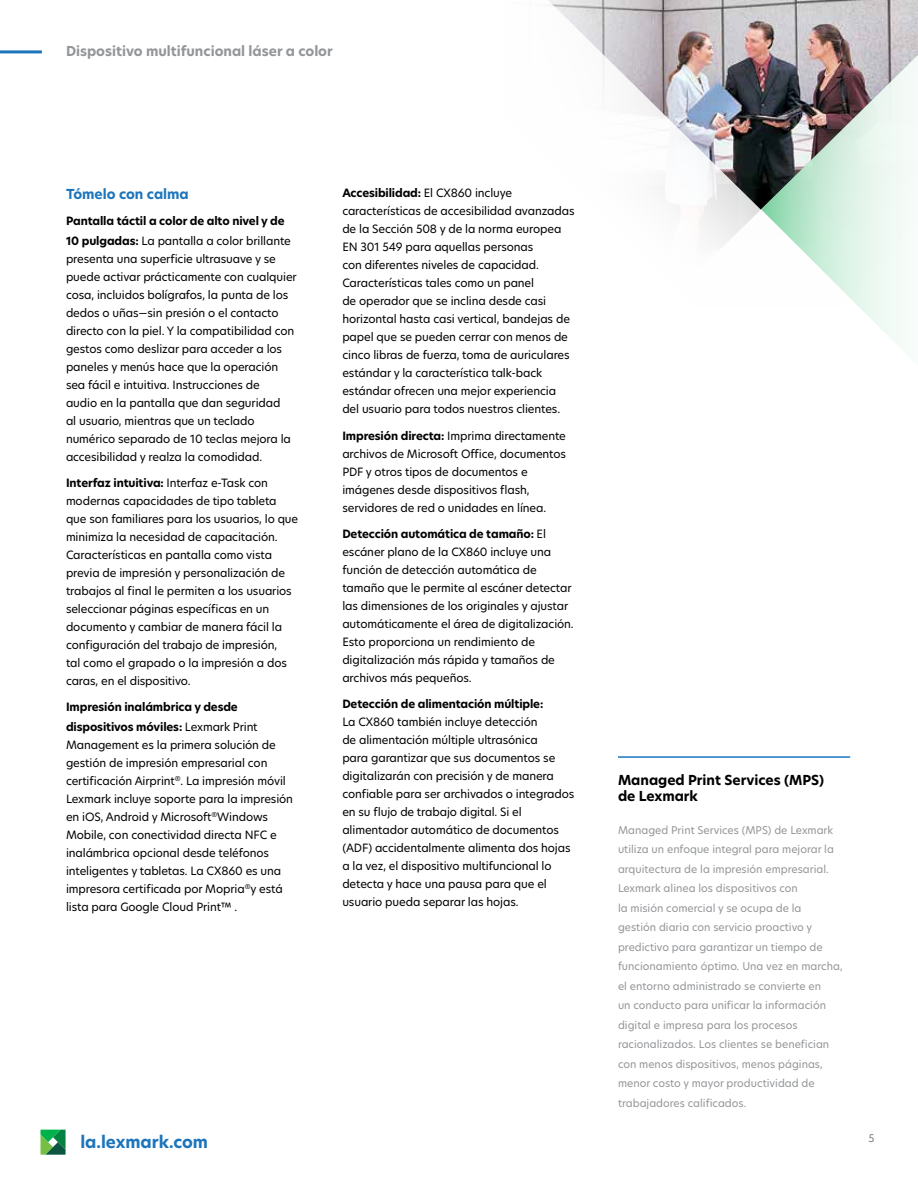
<style>
.page{position:relative;width:918px;height:1188px;background:#fff}
.page>*{position:absolute;margin:0;border:0;box-sizing:border-box;transform-origin:0 0}
.t1{font:700 16.5px "TP Hero";color:#1c75bc}
.t2{font:700 13.5px "TP Hero";color:#939598}
.t3{font:700 13.5px/16.2px "TP Hero";color:#000}
.t4{font:700 13.5px "TP Hero";color:#1c75bc}
.t5{font:11.25px/18px "TP Hero";letter-spacing:-.01em;color:#000}
.t6{font:700 11.25px/19.5px "TP Hero";letter-spacing:-.01em;color:#000}
.t7{font:10.5px/19.5px "TP Hero";color:#939598}
.t8{font:10.5px "TP Hero";color:#7e7e85}
.s1{font-weight:400}
.s2{font-weight:700}
</style>
<div class="page">
<hr style="left:0;top:50px;width:42px;height:3px;background:#1c75bc">
<svg style="left:40px;top:1130px;width:26px;height:25px"></svg>
<svg style="left:548px;top:0;width:370px;height:248px"></svg>
<svg style="left:761px;top:39px;width:157px;height:310px"></svg>
<hr style="left:618px;top:756px;width:232px;height:2px;background:#1c75bc">
<p class="t2" style="left:66px;top:42px;width:268px">Dispositivo multifuncional láser a color</p>
<p class="t4" style="left:66px;top:185px;width:124px">Tómelo con calma</p>
<p class="t6" style="left:66px;top:212px;width:226px">Pantalla táctil a color de alto nivel y de<br>10 pulgadas: <span class="s1">La pantalla a color brillante</span></p>
<p class="t5" style="left:66px;top:250px;width:232px">presenta una superficie ultrasuave y se puede activar prácticamente con cualquier cosa, incluidos bolígrafos, la punta de los dedos o uñas—sin presión o el contacto directo con la piel. Y la compatibilidad con gestos como deslizar para acceder a los paneles y menús hace que la operación sea fácil e intuitiva. Instrucciones de<br>audio en la pantalla que dan seguridad<br>al usuario, mientras que un teclado numérico separado de 10 teclas mejora la accesibilidad y realza la comodidad.</p>
<p class="t5" style="left:66px;top:474px;width:234px"><span class="s2">Interfaz intuitiva:</span> Interfaz e-Task con modernas capacidades de tipo tableta que son familiares para los usuarios, lo que minimiza la necesidad de capacitación.<br>Características en pantalla como vista previa de impresión y personalización de trabajos al final le permiten a los usuarios seleccionar páginas específicas en un documento y cambiar de manera fácil la configuración del trabajo de impresión,<br>tal como el grapado o la impresión a dos caras, en el dispositivo.</p>
<p class="t6" style="left:66px;top:698px;width:193px">Impresión inalámbrica y desde dispositivos móviles: <span class="s1">Lexmark Print</span></p>
<p class="t5" style="left:66px;top:736px;width:229px">Management es la primera solución de gestión de impresión empresarial con certificación Airprint<sup>®</sup>. La impresión móvil Lexmark incluye soporte para la impresión en iOS, Android y Microsoft<sup>®</sup>Windows Mobile, con conectividad directa NFC e inalámbrica opcional desde teléfonos inteligentes y tabletas. La CX860 es una impresora certificada por Mopria<sup>®</sup>y está lista para Google Cloud Print™ .</p>
<h1 class="t1" style="left:80px;top:1131px;width:129px">la.lexmark.com</h1>
<p class="t5" style="left:342px;top:184px;width:234px"><span class="s2">Accesibilidad:</span> El CX860 incluye características de accesibilidad avanzadas de la Sección 508 y de la norma europea EN 301 549 para aquellas personas<br>con diferentes niveles de capacidad.<br>Características tales como un panel<br>de operador que se inclina desde casi horizontal hasta casi vertical, bandejas de papel que se pueden cerrar con menos de cinco libras de fuerza, toma de auriculares estándar y la característica talk-back estándar ofrecen una mejor experiencia del usuario para todos nuestros clientes.</p>
<p class="t5" style="left:342px;top:426px;width:225px"><span class="s2">Impresión directa:</span> Imprima directamente archivos de Microsoft Office, documentos PDF y otros tipos de documentos e imágenes desde dispositivos flash, servidores de red o unidades en línea.</p>
<p class="t5" style="left:342px;top:524px;width:233px"><span class="s2">Detección automática de tamaño:</span> El escáner plano de la CX860 incluye una función de detección automática de tamaño que le permite al escáner detectar las dimensiones de los originales y ajustar automáticamente el área de digitalización.<br>Esto proporciona un rendimiento de digitalización más rápida y tamaños de archivos más pequeños.</p>
<p class="t6" style="left:342px;top:694px;width:203px">Detección de alimentación múltiple:</p>
<p class="t5" style="left:342px;top:713px;width:234px">La CX860 también incluye detección<br>de alimentación múltiple ultrasónica<br>para garantizar que sus documentos se digitalizarán con precisión y de manera confiable para ser archivados o integrados en su flujo de trabajo digital. Si el alimentador automático de documentos (ADF) accidentalmente alimenta dos hojas a la vez, el dispositivo multifuncional lo detecta y hace una pausa para que el usuario pueda separar las hojas.</p>
<p class="t3" style="left:618px;top:772px;width:208px">Managed Print Services (MPS) de Lexmark</p>
<p class="t7" style="left:618px;top:820px;width:226px">Managed Print Services (MPS) de Lexmark utiliza un enfoque integral para mejorar la arquitectura de la impresión empresarial.<br>Lexmark alinea los dispositivos con<br>la misión comercial y se ocupa de la<br>gestión diaria con servicio proactivo y predictivo para garantizar un tiempo de funcionamiento óptimo. Una vez en marcha, el entorno administrado se convierte en<br>un conducto para unificar la información digital e impresa para los procesos racionalizados. Los clientes se benefician con menos dispositivos, menos páginas, menor costo y mayor productividad de trabajadores calificados.</p>
<p class="t8" style="left:869px;top:1131px;width:7px">5</p>
</div>
